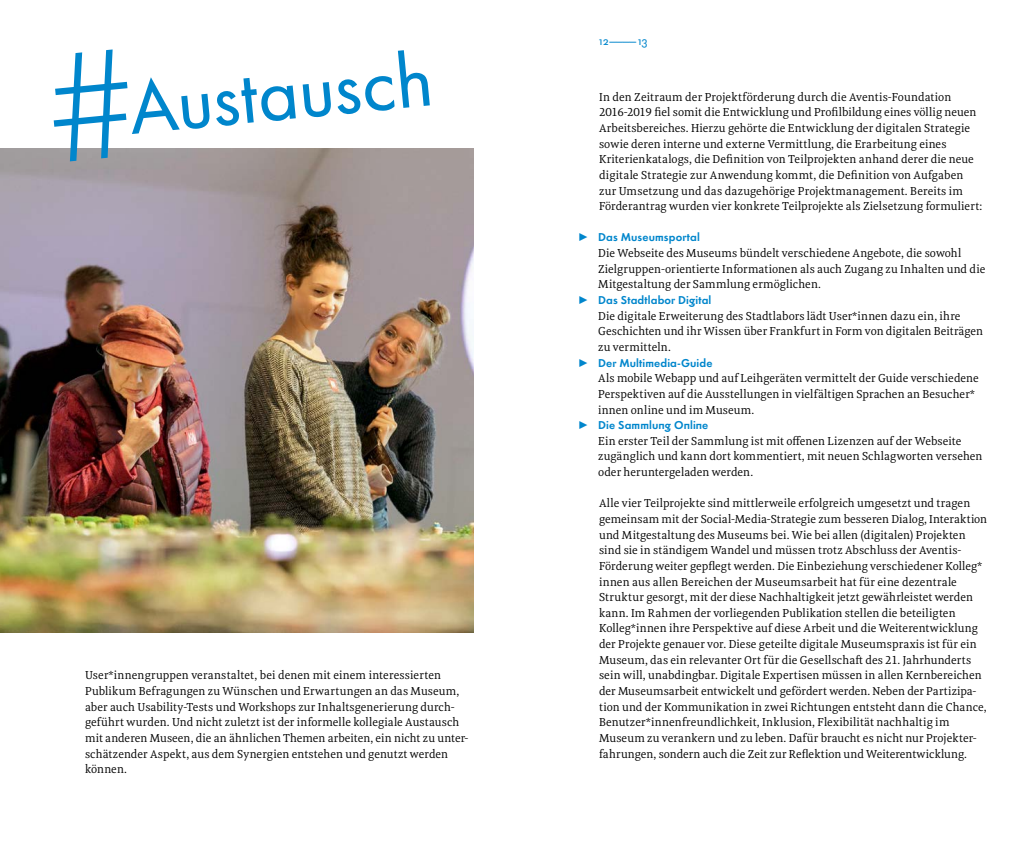
<style>
.page{position:relative;width:1028px;height:851px;background:#fff}
.page>*{position:absolute;margin:0;border:0;box-sizing:border-box;transform-origin:0 0}
.t1{font:78.75px "Futura HMF Book Os F";color:#0086cc}
.t2{font:12.5px "Futura HMF Book Os F";color:#0086cc}
.t3{font:11.88px/15.6px "Meret Pro";letter-spacing:.005em;color:#000}
.t4{font:11.88px "Futura HMF Demi Bold Os F";letter-spacing:.01em;color:#0086cc}
</style>
<div class="page">
<img style="left:0;top:148px;width:473px;height:484px">
<svg style="left:54px;top:49px;width:73px;height:112px"></svg>
<h1 class="t1" style="left:125px;top:59px;width:307px;rotate:-5deg">Austausch</h1>
<p class="t3" style="left:85px;top:667px;width:385px">User*innengruppen veranstaltet, bei denen mit einem interessierten Publikum Befragungen zu Wünschen und Erwartungen an das Museum, aber auch Usability-Tests und Workshops zur Inhaltsgenerierung durch&shy;geführt wurden. Und nicht zuletzt ist der informelle kollegiale Austausch mit anderen Museen, die an ähnlichen Themen arbeiten, ein nicht zu unter&shy;schätzender Aspekt, aus dem Synergien entstehen und genutzt werden können.</p>
<p class="t2" style="left:599px;top:33px;width:50px">12———— 13</p>
<p class="t3" style="left:599px;top:89px;width:385px">In den Zeitraum der Projektförderung durch die Aventis-Foundation 2016-2019 fiel somit die Entwicklung und Profilbildung eines völlig neuen Arbeitsbereiches. Hierzu gehörte die Entwicklung der digitalen Strategie sowie deren interne und externe Vermittlung, die Erarbeitung eines Kriterienkatalogs, die Definition von Teilprojekten anhand derer die neue digitale Strategie zur Anwendung kommt, die Definition von Aufgaben zur Umsetzung und das dazugehörige Projektmanagement. Bereits im Förderantrag wurden vier konkrete Teilprojekte als Zielsetzung formuliert:</p>
<p class="t4" style="left:598px;top:230px;width:103px">Das Museumsportal</p>
<p class="t3" style="left:598px;top:245px;width:389px">Die Webseite des Museums bündelt verschiedene Angebote, die sowohl<br>Zielgruppen-orientierte Informationen als auch Zugang zu Inhalten und die<br>Mitgestaltung der Sammlung ermöglichen.</p>
<p class="t4" style="left:598px;top:292px;width:115px">Das Stadtlabor Digital</p>
<p class="t3" style="left:598px;top:307px;width:386px">Die digitale Erweiterung des Stadtlabors lädt User*innen dazu ein, ihre<br>Geschichten und ihr Wissen über Frankfurt in Form von digitalen Beiträgen zu vermitteln.</p>
<p class="t4" style="left:598px;top:355px;width:116px">Der Multimedia-Guide</p>
<p class="t3" style="left:598px;top:370px;width:382px">Als mobile Webapp und auf Leihgeräten vermittelt der Guide verschiedene<br>Perspektiven auf die Ausstellungen in vielfältigen Sprachen an Besucher* innen online und im Museum.</p>
<p class="t4" style="left:598px;top:417px;width:112px">Die Sammlung Online</p>
<p class="t3" style="left:598px;top:433px;width:386px">Ein erster Teil der Sammlung ist mit offenen Lizenzen auf der Webseite zugänglich und kann dort kommentiert, mit neuen Schlagworten versehen oder heruntergeladen werden.</p>
<p class="t3" style="left:599px;top:495px;width:390px">Alle vier Teilprojekte sind mittlerweile erfolgreich umgesetzt und tragen gemeinsam mit der Social-Media-Strategie zum besseren Dialog, Interaktion und Mitgestaltung des Museums bei. Wie bei allen (digitalen) Projekten sind sie in ständigem Wandel und müssen trotz Abschluss der Aventis-Förderung weiter gepflegt werden. Die Einbeziehung verschiedener Kolleg* innen aus allen Bereichen der Museumsarbeit hat für eine dezentrale Struktur gesorgt, mit der diese Nachhaltigkeit jetzt gewährleistet werden kann. Im Rahmen der vorliegenden Publikation stellen die beteiligten Kolleg*innen ihre Perspektive auf diese Arbeit und die Weiterentwicklung der Projekte genauer vor. Diese geteilte digitale Museumspraxis ist für ein Museum, das ein relevanter Ort für die Gesellschaft des 21. Jahrhunderts sein will, unabdingbar. Digitale Expertisen müssen in allen Kernbereichen der Museumsarbeit entwickelt und gefördert werden. Neben der Partizipa&shy;tion und der Kommunikation in zwei Richtungen entsteht dann die Chance, Benutzer*innenfreundlichkeit, Inklusion, Flexibilität nachhaltig im Museum zu verankern und zu leben. Dafür braucht es nicht nur Projekter&shy;fahrungen, sondern auch die Zeit zur Reflektion und Weiterentwicklung.</p>
</div>
